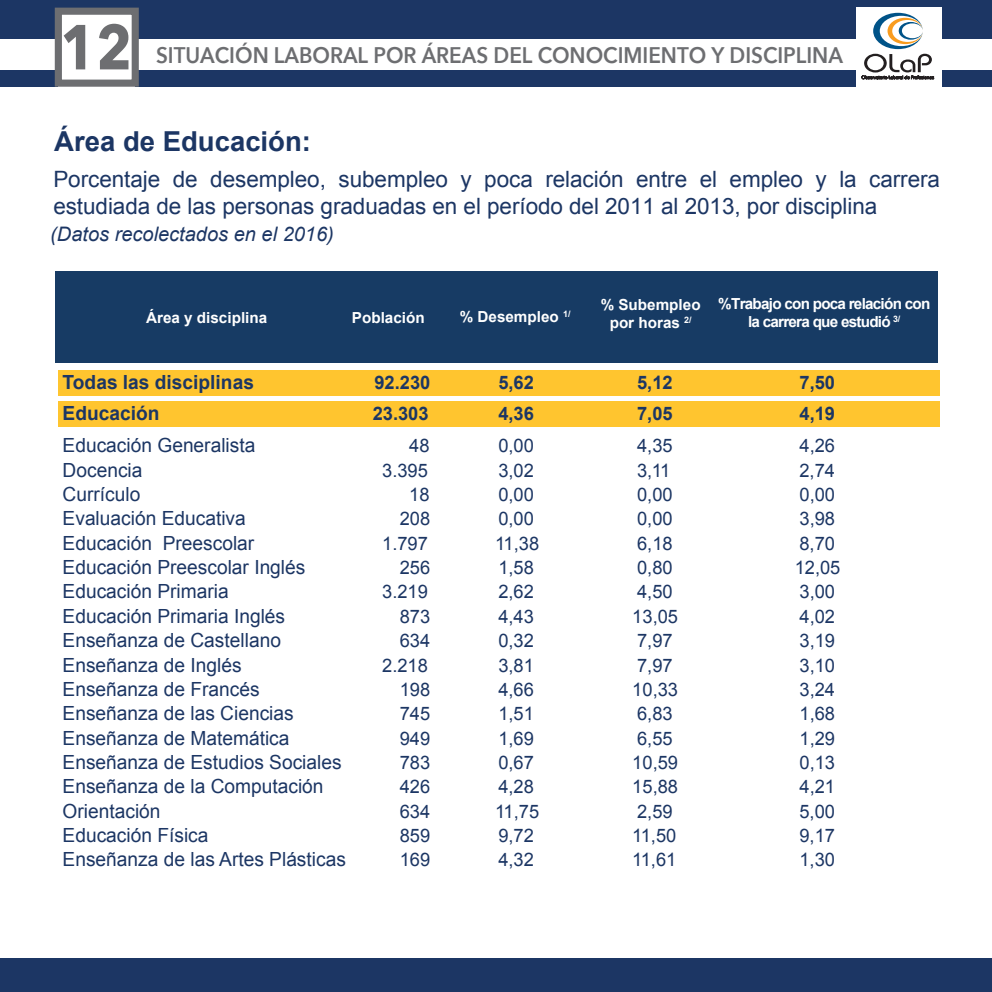
<style>
.page{position:relative;width:992px;height:992px;background:#fff}
.page>*{position:absolute;margin:0;border:0;box-sizing:border-box;transform-origin:0 0}
.t1{font:700 62.75px "Avenir Next";color:#6d6e71;scale:.89 1}
.t2{font:700 27.5px "Arial";color:#1c3664}
.t3{font:22.5px/27px "Arial";letter-spacing:-.005em;color:#1c3664}
.t4{font:600 22.5px "Avenir Next";color:#6d6e71;scale:.92 1}
.t5{font:italic 20px "Arial";color:#1c3664}
.t6{font:19.5px "Arial";color:#1c3664}
.t7{font:700 19.5px "Arial";color:#1c3664}
.t8{font:18.5px "Arial";color:#1c3664}
.t9{font:700 18.5px "Arial";color:#1c3664}
.t10{font:700 15.25px/18.2px "Arial";color:#fff;text-align:center}
.t11{font:700 15.25px/18.2px "Arial";letter-spacing:-.05em;color:#fff;text-align:center}
</style>
<div class="page">
<div style="left:0;top:70px;width:992px;height:16px;background:#1c3664"></div>
<div style="left:0;top:0;width:992px;height:38px;background:#1c3664"></div>
<div style="left:0;top:958px;width:992px;height:34px;background:#1c3664"></div>
<div style="left:58px;top:11px;width:77px;height:80px;background:#fff"></div>
<div style="left:55px;top:8px;width:84px;height:79px;border:7px solid #6d6e71"></div>
<div style="left:856px;top:7px;width:85px;height:80px;background:#fff"></div>
<svg style="left:861px;top:13px;width:73px;height:66px"></svg>
<div style="left:58px;top:370px;width:881px;height:26px;background:#ffc52f"></div>
<div style="left:58px;top:401px;width:881px;height:26px;background:#ffc52f"></div>
<div style="left:55px;top:271px;width:882px;height:92px;background:#173b64"></div>
<h1 class="t1" style="left:60px;top:-7px;width:82px">12</h1>
<p class="t4" style="left:156px;top:36px;width:748px">SITUACIÓN LABORAL POR ÁREAS DEL CONOCIMIENTO Y DISCIPLINA</p>
<h2 class="t2" style="left:54px;top:123px;width:258px">Área de Educación:</h2>
<p class="t3" style="left:53px;top:165px;width:888px">Porcentaje de desempleo, subempleo y poca relación entre el empleo y la carrera estudiada de las personas graduadas en el período del 2011 al 2013, por disciplina</p>
<p class="t5" style="left:50px;top:221px;width:285px">(Datos recolectados en el 2016)</p>
<p class="t10" style="left:146px;top:309px;width:123px">Área y disciplina</p>
<p class="t10" style="left:352px;top:309px;width:74px">Población</p>
<p class="t10" style="left:460px;top:308px;width:112px">% Desempleo <sup>1/</sup></p>
<p class="t10" style="left:600px;top:296px;width:101px">% Subempleo por horas <sup>2/</sup></p>
<p class="t11" style="left:718px;top:295px;width:213px">%Trabajo con poca relación con la carrera que estudió <sup>3/</sup></p>
<p class="t7" style="left:63px;top:369px;width:193px">Todas las disciplinas</p>
<p class="t9" style="left:374px;top:370px;width:57px">92.230</p>
<p class="t9" style="left:498px;top:370px;width:37px">5,62</p>
<p class="t9" style="left:637px;top:370px;width:37px">5,12</p>
<p class="t9" style="left:799px;top:370px;width:37px">7,50</p>
<p class="t7" style="left:63px;top:400px;width:98px">Educación</p>
<p class="t9" style="left:373px;top:401px;width:57px">23.303</p>
<p class="t9" style="left:498px;top:401px;width:37px">4,36</p>
<p class="t9" style="left:637px;top:401px;width:37px">7,05</p>
<p class="t9" style="left:799px;top:401px;width:37px">4,19</p>
<p class="t6" style="left:63px;top:432px;width:194px">Educación Generalista</p>
<p class="t8" style="left:409px;top:433px;width:22px">48</p>
<p class="t8" style="left:498px;top:433px;width:37px">0,00</p>
<p class="t8" style="left:637px;top:433px;width:37px">4,35</p>
<p class="t8" style="left:799px;top:433px;width:37px">4,26</p>
<p class="t6" style="left:63px;top:457px;width:81px">Docencia</p>
<p class="t8" style="left:382px;top:458px;width:47px">3.395</p>
<p class="t8" style="left:498px;top:458px;width:37px">3,02</p>
<p class="t8" style="left:637px;top:458px;width:35px">3,11</p>
<p class="t8" style="left:799px;top:458px;width:37px">2,74</p>
<p class="t6" style="left:63px;top:481px;width:79px">Currículo</p>
<p class="t8" style="left:409px;top:482px;width:22px">18</p>
<p class="t8" style="left:498px;top:482px;width:37px">0,00</p>
<p class="t8" style="left:637px;top:482px;width:37px">0,00</p>
<p class="t8" style="left:799px;top:482px;width:37px">0,00</p>
<p class="t6" style="left:63px;top:506px;width:185px">Evaluación Educativa</p>
<p class="t8" style="left:400px;top:507px;width:32px">208</p>
<p class="t8" style="left:498px;top:507px;width:37px">0,00</p>
<p class="t8" style="left:637px;top:507px;width:37px">0,00</p>
<p class="t8" style="left:799px;top:507px;width:37px">3,98</p>
<p class="t6" style="left:63px;top:530px;width:193px">Educación Preescolar</p>
<p class="t8" style="left:382px;top:531px;width:47px">1.797</p>
<p class="t8" style="left:495px;top:531px;width:46px">11,38</p>
<p class="t8" style="left:637px;top:531px;width:37px">6,18</p>
<p class="t8" style="left:799px;top:531px;width:37px">8,70</p>
<p class="t6" style="left:63px;top:554px;width:244px">Educación Preescolar Inglés</p>
<p class="t8" style="left:400px;top:555px;width:32px">256</p>
<p class="t8" style="left:498px;top:555px;width:37px">1,58</p>
<p class="t8" style="left:637px;top:555px;width:37px">0,80</p>
<p class="t8" style="left:794px;top:555px;width:47px">12,05</p>
<p class="t6" style="left:63px;top:579px;width:168px">Educación Primaria</p>
<p class="t8" style="left:382px;top:580px;width:47px">3.219</p>
<p class="t8" style="left:498px;top:580px;width:37px">2,62</p>
<p class="t8" style="left:637px;top:580px;width:37px">4,50</p>
<p class="t8" style="left:799px;top:580px;width:37px">3,00</p>
<p class="t6" style="left:63px;top:603px;width:224px">Educación Primaria Inglés</p>
<p class="t8" style="left:400px;top:604px;width:32px">873</p>
<p class="t8" style="left:498px;top:604px;width:37px">4,43</p>
<p class="t8" style="left:632px;top:604px;width:47px">13,05</p>
<p class="t8" style="left:799px;top:604px;width:37px">4,02</p>
<p class="t6" style="left:63px;top:627px;width:220px">Enseñanza de Castellano</p>
<p class="t8" style="left:400px;top:628px;width:32px">634</p>
<p class="t8" style="left:498px;top:628px;width:37px">0,32</p>
<p class="t8" style="left:637px;top:628px;width:37px">7,97</p>
<p class="t8" style="left:799px;top:628px;width:37px">3,19</p>
<p class="t6" style="left:63px;top:652px;width:180px">Enseñanza de Inglés</p>
<p class="t8" style="left:382px;top:653px;width:47px">2.218</p>
<p class="t8" style="left:498px;top:653px;width:37px">3,81</p>
<p class="t8" style="left:637px;top:653px;width:37px">7,97</p>
<p class="t8" style="left:799px;top:653px;width:37px">3,10</p>
<p class="t6" style="left:63px;top:676px;width:198px">Enseñanza de Francés</p>
<p class="t8" style="left:400px;top:677px;width:32px">198</p>
<p class="t8" style="left:498px;top:677px;width:37px">4,66</p>
<p class="t8" style="left:632px;top:677px;width:47px">10,33</p>
<p class="t8" style="left:799px;top:677px;width:37px">3,24</p>
<p class="t6" style="left:63px;top:700px;width:233px">Enseñanza de las Ciencias</p>
<p class="t8" style="left:400px;top:701px;width:32px">745</p>
<p class="t8" style="left:498px;top:701px;width:37px">1,51</p>
<p class="t8" style="left:637px;top:701px;width:37px">6,83</p>
<p class="t8" style="left:799px;top:701px;width:37px">1,68</p>
<p class="t6" style="left:63px;top:725px;width:228px">Enseñanza de Matemática</p>
<p class="t8" style="left:400px;top:726px;width:32px">949</p>
<p class="t8" style="left:498px;top:726px;width:37px">1,69</p>
<p class="t8" style="left:637px;top:726px;width:37px">6,55</p>
<p class="t8" style="left:799px;top:726px;width:37px">1,29</p>
<p class="t6" style="left:63px;top:749px;width:280px">Enseñanza de Estudios Sociales</p>
<p class="t8" style="left:400px;top:750px;width:32px">783</p>
<p class="t8" style="left:498px;top:750px;width:37px">0,67</p>
<p class="t8" style="left:632px;top:750px;width:47px">10,59</p>
<p class="t8" style="left:799px;top:750px;width:37px">0,13</p>
<p class="t6" style="left:63px;top:773px;width:262px">Enseñanza de la Computación</p>
<p class="t8" style="left:400px;top:774px;width:32px">426</p>
<p class="t8" style="left:498px;top:774px;width:37px">4,28</p>
<p class="t8" style="left:632px;top:774px;width:47px">15,88</p>
<p class="t8" style="left:799px;top:774px;width:37px">4,21</p>
<p class="t6" style="left:63px;top:798px;width:99px">Orientación</p>
<p class="t8" style="left:400px;top:799px;width:32px">634</p>
<p class="t8" style="left:495px;top:799px;width:46px">11,75</p>
<p class="t8" style="left:637px;top:799px;width:37px">2,59</p>
<p class="t8" style="left:799px;top:799px;width:37px">5,00</p>
<p class="t6" style="left:63px;top:822px;width:147px">Educación Física</p>
<p class="t8" style="left:400px;top:823px;width:32px">859</p>
<p class="t8" style="left:498px;top:823px;width:37px">9,72</p>
<p class="t8" style="left:632px;top:823px;width:46px">11,50</p>
<p class="t8" style="left:799px;top:823px;width:37px">9,17</p>
<p class="t6" style="left:63px;top:847px;width:285px">Enseñanza de las Artes Plásticas</p>
<p class="t8" style="left:400px;top:848px;width:32px">169</p>
<p class="t8" style="left:498px;top:848px;width:37px">4,32</p>
<p class="t8" style="left:632px;top:848px;width:46px">11,61</p>
<p class="t8" style="left:799px;top:848px;width:37px">1,30</p>
</div>
